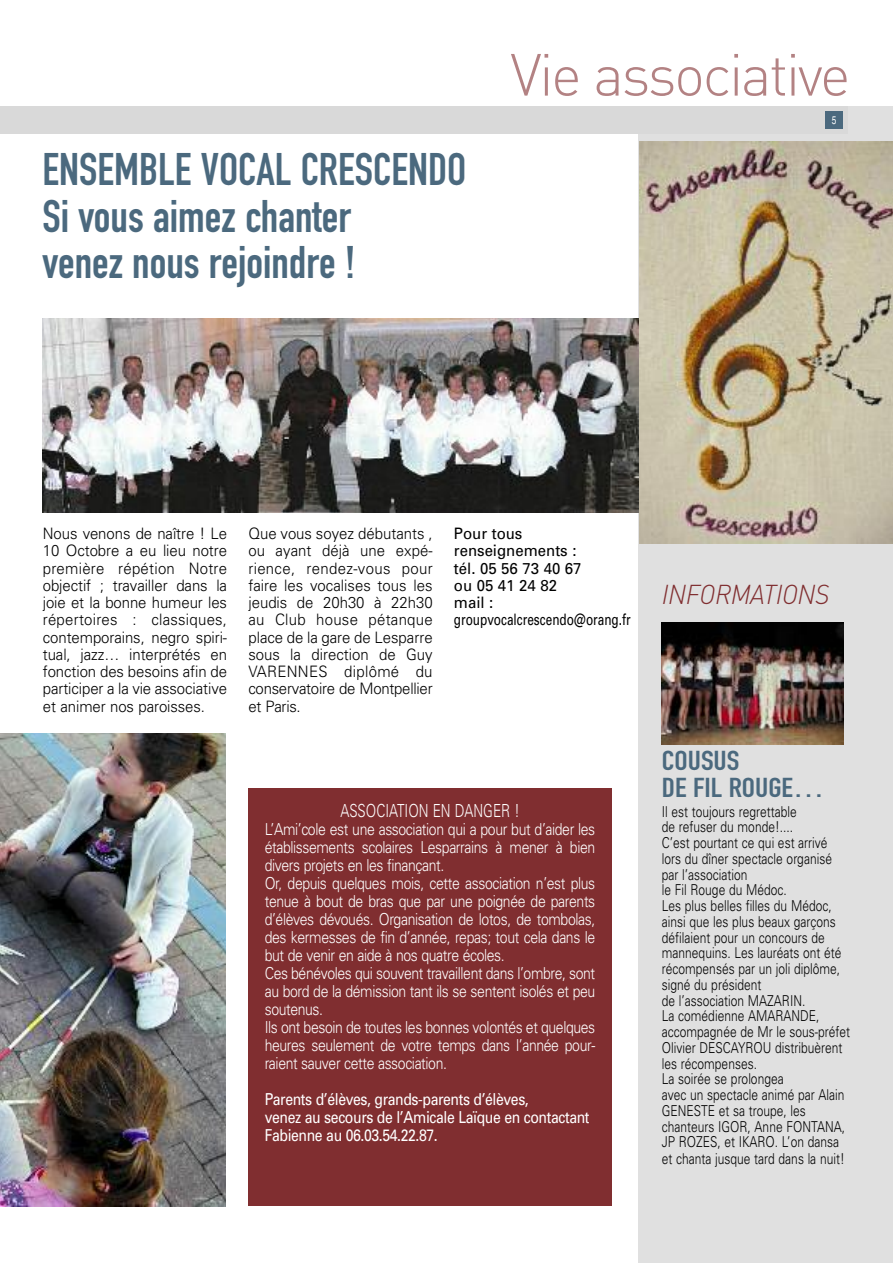
<style>
.page{position:relative;width:893px;height:1263px;background:#fff}
.page>*{position:absolute;margin:0;border:0;box-sizing:border-box;transform-origin:0 0}
.t1{font:300 58.5px "DIN";letter-spacing:-.04em;color:#b38283}
.t2{font:45px/46.3px "DIN Engschrift";color:#4b697e}
.t3{font:27px/27.8px "DIN Engschrift";color:#4b697e;scale:1.15 1}
.t4{font:italic 300 27px "DIN";letter-spacing:-.015em;color:#802e30;scale:.95 1}
.t5{font:300 18px "Univers";color:#fff;scale:.75 1}
.t6{font:300 16.5px/18px "Univers";letter-spacing:-.03em;color:#fff;scale:.85 1}
.t7{font:16.5px/18px "Univers";letter-spacing:-.03em;color:#fff;scale:.85 1}
.t8{font:300 15.75px/17.2px "Univers";letter-spacing:-.005em;color:#000;text-align:justify;scale:.95 1}
.t9{font:15.75px/17.2px "Univers";color:#000;scale:.95 1}
.t10{font:300 15px/15.8px "Univers";color:#000;scale:.8 1}
.t11{font:11.1px "Helvetica";color:#fff;scale:.75 1}
</style>
<div class="page">
<div style="left:639px;top:106px;width:254px;height:1157px;background:#e0e0e0"></div>
<img style="left:43px;top:318px;width:595px;height:195px">
<img style="left:639px;top:142px;width:254px;height:401px">
<img style="left:0;top:733px;width:225px;height:473px">
<div style="left:249px;top:788px;width:363px;height:418px;background:#802e30"></div>
<div style="left:0;top:106px;width:848px;height:28px;background:#d9d9d9"></div>
<div style="left:825px;top:111px;width:18px;height:18px;background:#4b697e"></div>
<img style="left:662px;top:623px;width:181px;height:121px">
<h2 class="t2" style="left:43px;top:151px;width:425px">ENSEMBLE VOCAL CRESCENDO<br>Si vous aimez chanter<br>venez nous rejoindre !</h2>
<h1 class="t1" style="left:510px;top:40px;width:342px">Vie associative</h1>
<p class="t11" style="left:832px;top:116px;width:8px">5</p>
<p class="t8" style="left:43px;top:526px;width:195px">Nous venons de naître ! Le 10 Octobre a eu lieu notre première répétion Notre objectif ; travailler dans la joie et la bonne humeur les répertoires : classiques, contemporains, negro spiri&shy;tual, jazz… interprétés en fonction des besoins afin de participer a la vie associative et animer nos paroisses.</p>
<p class="t8" style="left:248px;top:526px;width:195px">Que vous soyez débutants , ou ayant déjà une expé&shy;rience, rendez-vous pour faire les vocalises tous les jeudis de 20h30 à 22h30 au Club house pétanque place de la gare de Lesparre sous la direction de Guy VARENNES diplômé du conservatoire de Montpellier et Paris.</p>
<p class="t9" style="left:454px;top:526px;width:188px">Pour tous renseignements :<br>tél. 05 56 73 40 67<br>ou 05 41 24 82<br>mail : groupvocalcrescendo@orang.fr</p>
<p class="t5" style="left:340px;top:804px;width:241px">ASSOCIATION EN DANGER !</p>
<p class="t6" style="left:265px;top:822px;width:390px">L’Ami’cole est une association qui a pour but d’aider les établissements scolaires Lesparrains à mener à bien divers projets en les finançant.<br>Or, depuis quelques mois, cette association n’est plus tenue à bout de bras que par une poignée de parents d’élèves dévoués. Organisation de lotos, de tombolas, des kermesses de fin d’année, repas; tout cela dans le but de venir en aide à nos quatre écoles.<br>Ces bénévoles qui souvent travaillent dans l’ombre, sont au bord de la démission tant ils se sentent isolés et peu soutenus.<br>Ils ont besoin de toutes les bonnes volontés et quelques heures seulement de votre temps dans l’année pour&shy;raient sauver cette association.</p>
<p class="t7" style="left:265px;top:1092px;width:384px">Parents d’élèves, grands-parents d’élèves,<br>venez au secours de l’Amicale Laïque en contactant<br>Fabienne au 06.03.54.22.87.</p>
<h3 class="t4" style="left:662px;top:578px;width:178px">INFORMATIONS</h3>
<h3 class="t3" style="left:662px;top:749px;width:142px">COUSUS<br>DE FIL ROUGE…</h3>
<p class="t10" style="left:662px;top:805px;width:237px">Il est toujours regrettable<br>de refuser du monde!....<br>C’est pourtant ce qui est arrivé lors du dîner spectacle organisé par l’association<br>le Fil Rouge du Médoc.<br>Les plus belles filles du Médoc, ainsi que les plus beaux garçons défilaient pour un concours de mannequins. Les lauréats ont été récompensés par un joli diplôme, signé du président<br>de l’association MAZARIN.<br>La comédienne AMARANDE, accompagnée de Mr le sous-préfet<br>Olivier DESCAYROU distribuèrent les récompenses.<br>La soirée se prolongea<br>avec un spectacle animé par Alain<br>GENESTE et sa troupe, les chanteurs IGOR, Anne FONTANA,<br>JP ROZES, et IKARO. L’on dansa et chanta jusque tard dans la nuit!</p>
</div>
